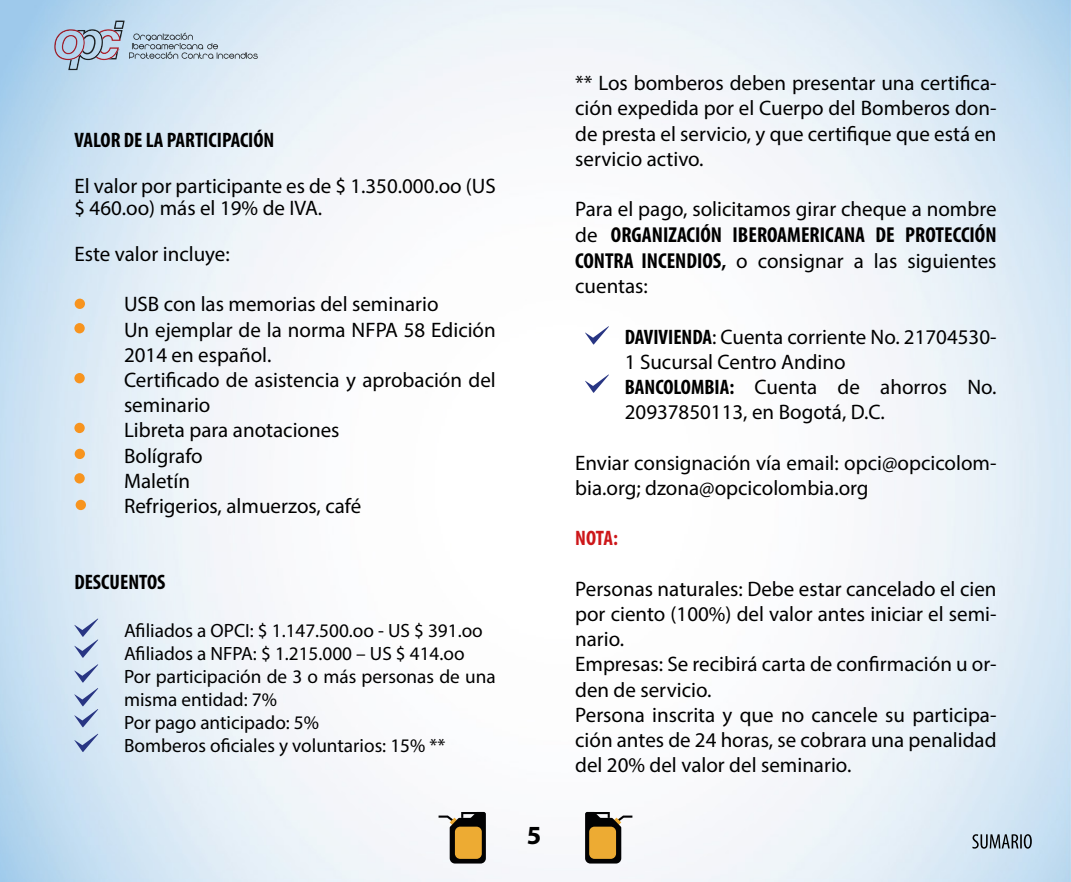
<style>
.page{position:relative;width:1071px;height:882px;background:#fff}
.page>*{position:absolute;margin:0;border:0;box-sizing:border-box;transform-origin:0 0}
.t1{font:700 26.25px "Myriad Pro";color:#000}
.t2{font:700 condensed 21.7px "Myriad Pro";color:#000}
.t3{font:21px/25.2px "Myriad Pro";color:#000}
.t4{font:700 condensed 21px "Myriad Pro";color:#000}
.t5{font:700 condensed 21px "Myriad Pro";color:#cd171a}
.t6{font:19.25px/23.1px "Myriad Pro";color:#000}
.s1{font-weight:400;font-stretch:normal;font-size:21px}
.s2{font-weight:700;font-stretch:condensed;font-size:21.7px}
.s3{font-weight:700;font-stretch:condensed;font-size:20.47px}
.s4{font-weight:700;font-stretch:condensed}
</style>
<div class="page">
<img style="left:0;top:0;width:1071px;height:882px">
<svg style="left:439px;top:812px;width:47px;height:52px"></svg>
<div style="left:455px;top:827px;width:27px;height:32px;background:#edab33;border-radius:5px"></div>
<svg style="left:585px;top:812px;width:47px;height:52px"></svg>
<div style="left:589px;top:827px;width:27px;height:32px;background:#edab33;border-radius:5px"></div>
<svg style="left:54px;top:21px;width:204px;height:49px;background:#bbcbdc"></svg>
<svg style="left:972px;top:834px;width:60px;height:15px"></svg>
<div style="left:75px;top:449px;width:10px;height:10px;background:#f7941f;border-radius:50%"></div>
<div style="left:76px;top:500px;width:10px;height:10px;background:#f7941f;border-radius:50%"></div>
<div style="left:75px;top:299px;width:10px;height:10px;background:#f7941f;border-radius:50%"></div>
<div style="left:74px;top:473px;width:11px;height:11px;background:#f7941f;border-radius:50%"></div>
<div style="left:74px;top:423px;width:11px;height:10px;background:#f7941f;border-radius:50%"></div>
<div style="left:74px;top:373px;width:11px;height:10px;background:#f7941f;border-radius:50%"></div>
<div style="left:74px;top:323px;width:11px;height:10px;background:#f7941f;border-radius:50%"></div>
<svg style="left:585px;top:374px;width:24px;height:19px"></svg>
<svg style="left:585px;top:326px;width:24px;height:19px"></svg>
<svg style="left:74px;top:619px;width:24px;height:39px"></svg>
<svg style="left:74px;top:664px;width:24px;height:63px;background:#b4c5df"></svg>
<svg style="left:74px;top:734px;width:24px;height:18px"></svg>
<p class="t4" style="left:74px;top:127px;width:202px">VALOR DE LA PARTICIPACIÓN</p>
<p class="t3" style="left:74px;top:174px;width:423px;line-height:22.8px">El valor por participante es de $ 1.350.000.oo (US $ 460.oo) más el 19% de IVA.</p>
<p class="t3" style="left:74px;top:241px;width:157px">Este valor incluye:</p>
<p class="t3" style="left:124px;top:291px;width:316px">USB con las memorias del seminario</p>
<p class="t3" style="left:124px;top:317px;width:373px">Un ejemplar de la norma NFPA 58 Edición<br>2014 en español.</p>
<p class="t3" style="left:124px;top:367px;width:373px">Certificado de asistencia y aprobación del seminario</p>
<p class="t3" style="left:124px;top:417px;width:217px">Libreta para anotaciones</p>
<p class="t3" style="left:124px;top:443px;width:80px">Bolígrafo</p>
<p class="t3" style="left:124px;top:468px;width:68px">Maletín</p>
<p class="t3" style="left:124px;top:493px;width:239px">Refrigerios, almuerzos, café</p>
<p class="t4" style="left:74px;top:568px;width:93px">DESCUENTOS</p>
<p class="t6" style="left:124px;top:619px;width:360px">Afiliados a OPCI: $ 1.147.500.oo - US $ 391.oo</p>
<p class="t6" style="left:124px;top:642px;width:342px">Afiliados a NFPA: $ 1.215.000 – US $ 414.oo</p>
<p class="t6" style="left:124px;top:665px;width:373px">Por participación de 3 o más personas de una misma entidad: 7%</p>
<p class="t6" style="left:124px;top:711px;width:197px">Por pago anticipado: 5%</p>
<p class="t6" style="left:124px;top:734px;width:323px">Bomberos oficiales y voluntarios: 15% **</p>
<p class="t1" style="left:527px;top:818px;width:16px">5</p>
<p class="t3" style="left:575px;top:70px;width:423px;text-align:justify">** Los bomberos deben presentar una certifica&shy;ción expedida por el Cuerpo del Bomberos don&shy;de presta el servicio, y que certifique que está en servicio activo.</p>
<p class="t3" style="left:575px;top:196px;width:423px">Para el pago, solicitamos girar cheque a nombre</p>
<p class="t2" style="left:575px;top:221px;width:423px"><span class="s1">de</span> ORGANIZACIÓN IBEROAMERICANA DE PROTECCIÓN</p>
<p class="t3" style="left:575px;top:248px;width:423px"><span class="s2">CONTRA INCENDIOS</span><span class="s3">,</span> o consignar a las siguientes cuentas:</p>
<p class="t3" style="left:625px;top:324px;width:373px"><span class="s4">DAVIVIENDA</span>: Cuenta corriente No. 21704530-<br>1 Sucursal Centro Andino</p>
<p class="t3" style="left:625px;top:374px;width:373px"><span class="s4">BANCOLOMBIA:</span> Cuenta de ahorros No.<br>20937850113, en Bogotá, D.C.</p>
<p class="t3" style="left:575px;top:450px;width:423px">Enviar consignación vía email: opci@opcicolom&shy;bia.org; dzona@opcicolombia.org</p>
<p class="t5" style="left:575px;top:525px;width:44px">NOTA:</p>
<p class="t3" style="left:575px;top:576px;width:423px;text-align:justify">Personas naturales: Debe estar cancelado el cien por ciento (100%) del valor antes iniciar el semi&shy;nario.</p>
<p class="t3" style="left:575px;top:651px;width:423px">Empresas: Se recibirá carta de confirmación u or&shy;den de servicio.</p>
<p class="t3" style="left:575px;top:702px;width:423px;text-align:justify">Persona inscrita y que no cancele su participa&shy;ción antes de 24 horas, se cobrara una penalidad del 20% del valor del seminario.</p>
</div>
